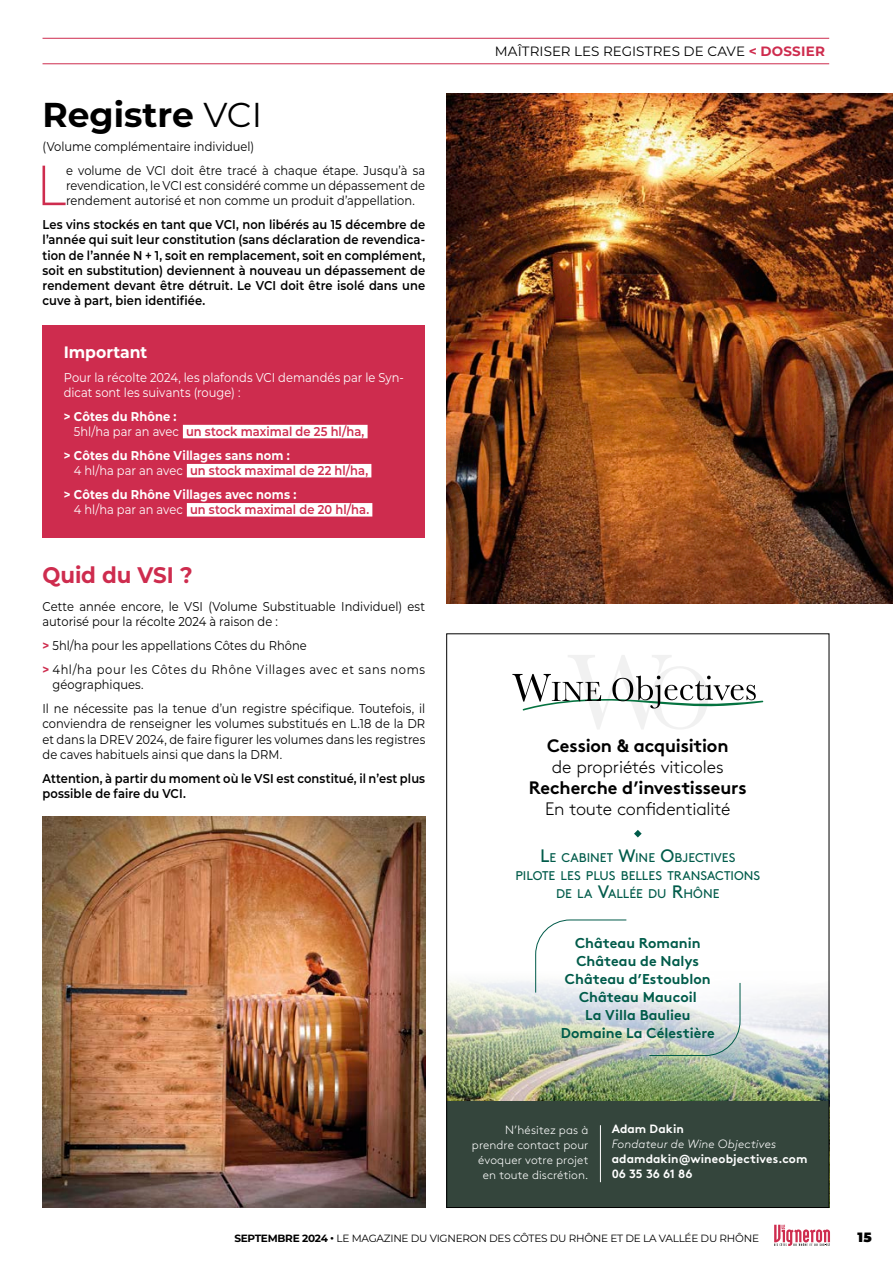
<style>
.page{position:relative;width:893px;height:1263px;background:#fff}
.page>*{position:absolute;margin:0;border:0;box-sizing:border-box;transform-origin:0 0}
.t1{font:300 56.4px "Montserrat";color:#ce2c4e;scale:.9 1}
.t2{font:700 34.5px "Montserrat";color:#000}
.t3{font:700 22.5px "Montserrat";letter-spacing:-.01em;color:#ce2c4e;scale:.95 1}
.t4{font:700 18px "Brown";letter-spacing:-.01em;color:#000}
.t5{font:300 18px "Brown";letter-spacing:-.01em;color:#000}
.t6{font:700 16.5px "Montserrat";letter-spacing:-.005em;color:#fff;scale:.95 1}
.t7{font:14.25px/18px "Brown Bold Alt";letter-spacing:.005em;color:#005b4a;text-align:center}
.t8{font:13.5px "Montserrat";letter-spacing:.005em;color:#000}
.t9{font:900 13.5px "Montserrat";color:#000}
.t10{font:12.75px/15.3px "Montserrat";letter-spacing:.005em;color:#000;text-align:justify;scale:.9 1}
.t11{font:600 12.75px/15.3px "Montserrat";letter-spacing:.005em;color:#000;text-align:justify;scale:.9 1}
.t12{font:700 12.75px/15.3px "Montserrat";letter-spacing:.005em;color:#fff;scale:.9 1}
.t13{font:12.75px/23.9px "Montserrat";letter-spacing:.045em;color:#000;scale:.9 1}
.t14{font:12.75px/15.3px "Montserrat";letter-spacing:.005em;color:#fff;scale:.9 1}
.t15{font:600 12.75px/15.3px "Montserrat";letter-spacing:.005em;color:#ce2c4e;scale:.9 1}
.t16{font:12.6px/18px "Brown";color:#005b4a;text-align:center}
.t17{font:300 12px/15px "Brown";letter-spacing:.01em;color:#fff;text-align:right}
.t18{font:700 12px/15px "Brown";letter-spacing:.005em;color:#fff}
.t19{font:italic 300 12px "Brown";letter-spacing:.01em;color:#fff}
.t20{font:10.5px "Montserrat";letter-spacing:-.025em;color:#000}
.s1{font-weight:400}
.s2{font-weight:700;color:#fff}
.s3{font-weight:400;color:#fff}
.s4{font-weight:600;color:#ce2c4e}
.s5{font-weight:700;color:#ce2c4e}
.s6{font-size:18px}
.s7{font-weight:700}
</style>
<div class="page">
<div style="left:43px;top:325px;width:382px;height:213px;background:#ce2c4e"></div>
<div style="left:183px;top:425px;width:185px;height:13px;background:#fff"></div>
<div style="left:187px;top:464px;width:184px;height:13px;background:#fff"></div>
<div style="left:187px;top:503px;width:185px;height:13px;background:#fff"></div>
<img style="left:446px;top:94px;width:447px;height:510px">
<img style="left:43px;top:816px;width:382px;height:392px">
<img style="left:448px;top:981px;width:379px;height:120px">
<svg style="left:512px;top:655px;width:251px;height:74px"></svg>
<svg style="left:535px;top:919px;width:92px;height:74px"></svg>
<svg style="left:649px;top:982px;width:92px;height:74px"></svg>
<div style="left:446px;top:1101px;width:383px;height:107px;background:#34453c"></div>
<svg style="left:634px;top:830px;width:8px;height:7px"></svg>
<hr style="left:600px;top:1125px;width:1px;height:57px;background:#fff">
<hr style="left:43px;top:38px;width:786px;height:1px;background:#ce2c4e">
<hr style="left:43px;top:63px;width:786px;height:1px;background:#ce2c4e">
<svg style="left:774px;top:1225px;width:56px;height:21px"></svg>
<h2 class="t2" style="left:43px;top:90px;width:221px">Registre <span class="s1">VCI</span></h2>
<p class="t10" style="left:43px;top:138px;width:237px">(Volume complémentaire individuel)</p>
<h1 class="t1" style="left:36px;top:147px;width:35px">L</h1>
<p class="t10" style="left:66px;top:162px;width:401px">e volume de VCI doit être tracé à chaque étape. Jusqu’à sa revendication, le VCI est considéré comme un dépassement de rendement autorisé et non comme un produit d’appellation.</p>
<p class="t11" style="left:43px;top:216px;width:427px">Les vins stockés en tant que VCI, non libérés au 15 décembre de l’année qui suit leur constitution (sans déclaration de revendica&shy;tion de l’année N + 1, soit en remplacement, soit en complément, soit en substitution) deviennent à nouveau un dépassement de rendement devant être détruit. Le VCI doit être isolé dans une cuve à part, bien identifiée.</p>
<p class="t6" style="left:64px;top:340px;width:89px">Important</p>
<p class="t14" style="left:64px;top:369px;width:379px">Pour la récolte 2024, les plafonds VCI demandés par le Syn&shy;dicat sont les suivants (rouge) :</p>
<p class="t15" style="left:74px;top:408px;width:324px;text-indent:-10px"><span class="s2">&gt; Côtes du Rhône :<br></span><span class="s3">5hl/ha par an avec</span> un stock maximal de 25 hl/ha,</p>
<p class="t12" style="left:74px;top:447px;width:329px;text-indent:-10px">&gt; Côtes du Rhône Villages sans nom :<br><span class="s1">4 hl/ha par an avec</span> <span class="s4">un stock maximal de 22 hl/ha,</span></p>
<p class="t12" style="left:74px;top:486px;width:330px;text-indent:-10px">&gt; Côtes du Rhône Villages avec noms :<br><span class="s1">4 hl/ha par an avec</span> <span class="s4">un stock maximal de 20 hl/ha.</span></p>
<h3 class="t3" style="left:43px;top:559px;width:159px">Quid du VSI ?</h3>
<p class="t10" style="left:43px;top:598px;width:427px">Cette année encore, le VSI (Volume Substituable Individuel) est autorisé pour la récolte 2024 à raison de :</p>
<p class="t13" style="left:43px;top:633px;width:427px"><span class="s5">&gt;</span> 5hl/ha pour les appellations Côtes du Rhône<br><span class="s5">&gt;</span> 4hl/ha pour les Côtes du Rhône Villages avec et sans noms</p>
<p class="t10" style="left:43px;top:672px;width:427px;line-height:23.9px;text-indent:10px">géographiques.<br>Il ne nécessite pas la tenue d’un registre spécifique. Toutefois, il</p>
<p class="t10" style="left:43px;top:716px;width:427px">conviendra de renseigner les volumes substitués en L.18 de la DR et dans la DREV 2024, de faire figurer les volumes dans les registres de caves habituels ainsi que dans la DRM.</p>
<p class="t11" style="left:43px;top:770px;width:427px">Attention, à partir du moment où le VSI est constitué, il n’est plus possible de faire du VCI.</p>
<p class="t8" style="left:495px;top:42px;width:331px">MAÎTRISER LES REGISTRES DE CAVE <span class="s5">&lt; DOSSIER</span></p>
<h3 class="t4" style="left:547px;top:731px;width:183px">Cession &amp; acquisition</h3>
<h3 class="t5" style="left:552px;top:753px;width:173px">de propriétés viticoles</h3>
<h3 class="t4" style="left:529px;top:773px;width:219px">Recherche d’investisseurs</h3>
<h3 class="t5" style="left:545px;top:795px;width:187px">En toute confidentialité</h3>
<p class="t16" style="left:515px;top:848px;width:246px"><span class="s6">L</span>E CABINET <span class="s6">W</span>INE <span class="s6">O</span>BJECTIVES<br>PILOTE LES PLUS BELLES TRANSACTIONS<br>DE LA <span class="s6">V</span>ALLÉE DU <span class="s6">R</span>HÔNE</p>
<p class="t7" style="left:561px;top:932px;width:156px">Château Romanin<br>Château de Nalys<br>Château d’Estoublon<br>Château Maucoil<br>La Villa Baulieu<br>Domaine La Célestière</p>
<p class="t17" style="left:472px;top:1121px;width:118px">N’hésitez pas à prendre contact pour évoquer votre projet en toute discrétion.</p>
<p class="t18" style="left:612px;top:1120px;width:74px">Adam Dakin</p>
<p class="t19" style="left:612px;top:1135px;width:166px">Fondateur de Wine Objectives</p>
<p class="t18" style="left:612px;top:1150px;width:197px">adamdakin@wineobjectives.com<br>06 35 36 61 86</p>
<p class="t20" style="left:234px;top:1231px;width:526px"><span class="s7">SEPTEMBRE 2024 •</span> LE MAGAZINE DU VIGNERON DES CÔTES DU RHÔNE ET DE LA VALLÉE DU RHÔNE</p>
<p class="t9" style="left:857px;top:1227px;width:16px">15</p>
</div>
